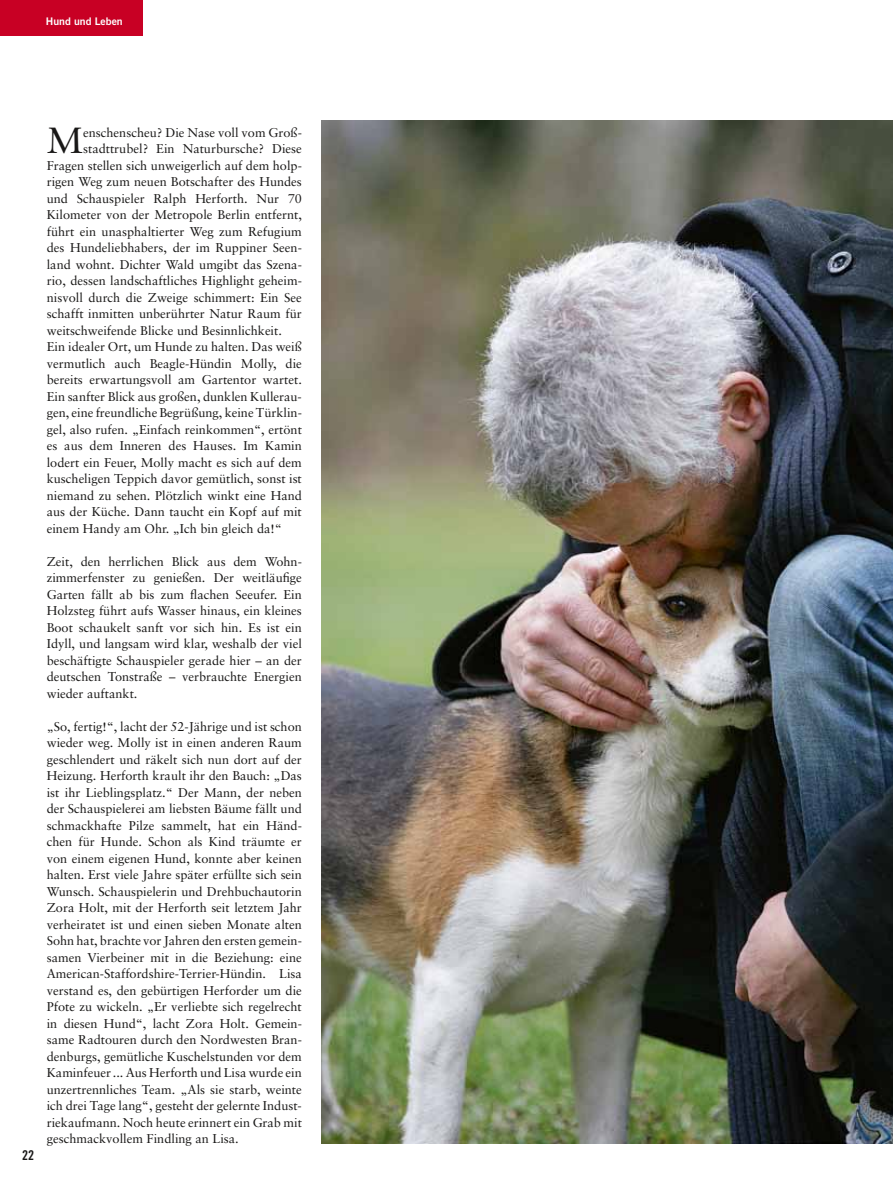
<style>
.page{position:relative;width:893px;height:1191px;background:#fff}
.page>*{position:absolute;margin:0;border:0;box-sizing:border-box;transform-origin:0 0}
.t1{font:36.45px "Sabon";color:#181716}
.t2{font:13.5px "Trade Gothic Bold Cond Twenty";color:#181716}
.t3{font:12.75px/16.5px "Sabon";color:#181716;text-align:justify}
.t4{font:10.5px "Trade Gothic Bold Two";color:#fff}
</style>
<div class="page">
<img style="left:321px;top:120px;width:572px;height:1023px">
<div style="left:0;top:0;width:143px;height:36px;background:#c80024"></div>
<p class="t4" style="left:46px;top:14px;width:79px">Hund und Leben</p>
<p class="t2" style="left:22px;top:1146px;width:13px">22</p>
<h1 class="t1" style="left:47px;top:119px;width:38px">M</h1>
<p class="t3" style="left:83px;top:124px;width:220px">enschenscheu? Die Nase voll vom Groß-</p>
<p class="t3" style="left:83px;top:140px;width:220px">stadttrubel? Ein Naturbursche? Diese</p>
<p class="t3" style="left:47px;top:157px;width:257px">Fragen stellen sich unweigerlich auf dem holp-</p>
<p class="t3" style="left:47px;top:173px;width:257px">rigen Weg zum neuen Botschafter des Hundes</p>
<p class="t3" style="left:47px;top:190px;width:257px">und Schauspieler Ralph Herforth. Nur 70</p>
<p class="t3" style="left:47px;top:206px;width:257px">Kilometer von der Metropole Berlin entfernt,</p>
<p class="t3" style="left:47px;top:223px;width:257px">führt ein unasphaltierter Weg zum Refugium</p>
<p class="t3" style="left:47px;top:239px;width:257px">des Hundeliebhabers, der im Ruppiner Seen-</p>
<p class="t3" style="left:47px;top:256px;width:257px">land wohnt. Dichter Wald umgibt das Szena-</p>
<p class="t3" style="left:47px;top:272px;width:257px">rio, dessen landschaftliches Highlight geheim-</p>
<p class="t3" style="left:47px;top:289px;width:257px">nisvoll durch die Zweige schimmert: Ein See</p>
<p class="t3" style="left:47px;top:305px;width:257px">schafft inmitten unberührter Natur Raum für</p>
<p class="t3" style="left:47px;top:322px;width:237px">weitschweifende Blicke und Besinnlichkeit.</p>
<p class="t3" style="left:47px;top:338px;width:257px">Ein idealer Ort, um Hunde zu halten. Das weiß</p>
<p class="t3" style="left:47px;top:355px;width:257px">vermutlich auch Beagle-Hündin Molly, die</p>
<p class="t3" style="left:47px;top:371px;width:257px">bereits erwartungsvoll am Gartentor wartet.</p>
<p class="t3" style="left:47px;top:388px;width:257px">Ein sanfter Blick aus großen, dunklen Kullerau-</p>
<p class="t3" style="left:47px;top:404px;width:257px">gen, eine freundliche Begrüßung, keine Türklin-</p>
<p class="t3" style="left:47px;top:421px;width:257px">gel, also rufen. „Einfach reinkommen“, ertönt</p>
<p class="t3" style="left:47px;top:437px;width:257px">es aus dem Inneren des Hauses. Im Kamin</p>
<p class="t3" style="left:47px;top:454px;width:257px">lodert ein Feuer, Molly macht es sich auf dem</p>
<p class="t3" style="left:47px;top:470px;width:257px">kuscheligen Teppich davor gemütlich, sonst ist</p>
<p class="t3" style="left:47px;top:487px;width:257px">niemand zu sehen. Plötzlich winkt eine Hand</p>
<p class="t3" style="left:47px;top:503px;width:257px">aus der Küche. Dann taucht ein Kopf auf mit</p>
<p class="t3" style="left:47px;top:520px;width:237px">einem Handy am Ohr. „Ich bin gleich da!“</p>
<p class="t3" style="left:47px;top:553px;width:257px">Zeit, den herrlichen Blick aus dem Wohn&shy;zimmerfenster zu genießen. Der weitläufige Garten fällt ab bis zum flachen Seeufer. Ein Holzsteg führt aufs Wasser hinaus, ein kleines Boot schaukelt sanft vor sich hin. Es ist ein Idyll, und langsam wird klar, weshalb der viel beschäftigte Schauspieler gerade hier – an der deutschen Tonstraße – verbrauchte Energien wieder auftankt.</p>
<p class="t3" style="left:47px;top:718px;width:257px">„So, fertig!“, lacht der 52-Jährige und ist schon wieder weg. Molly ist in einen anderen Raum geschlendert und räkelt sich nun dort auf der Heizung. Herforth krault ihr den Bauch: „Das ist ihr Lieblingsplatz.“ Der Mann, der neben der Schauspielerei am liebsten Bäume fällt und schmackhafte Pilze sammelt, hat ein Händ&shy;chen für Hunde. Schon als Kind träumte er von einem eigenen Hund, konnte aber keinen halten. Erst viele Jahre später erfüllte sich sein Wunsch. Schauspielerin und Drehbuchautorin Zora Holt, mit der Herforth seit letztem Jahr verheiratet ist und einen sieben Monate alten Sohn hat, brachte vor Jahren den ersten gemein&shy;samen Vierbeiner mit in die Beziehung: eine American-Staffordshire-Terrier-Hündin. Lisa verstand es, den gebürtigen Herforder um die Pfote zu wickeln. „Er verliebte sich regelrecht in diesen Hund“, lacht Zora Holt. Gemein&shy;same Radtouren durch den Nordwesten Bran&shy;denburgs, gemütliche Kuschelstunden vor dem Kaminfeuer... Aus Herforth und Lisa wurde ein unzertrennliches Team. „Als sie starb, weinte ich drei Tage lang“, gesteht der gelernte Indust&shy;riekaufmann. Noch heute erinnert ein Grab mit geschmackvollem Findling an Lisa.</p>
</div>
